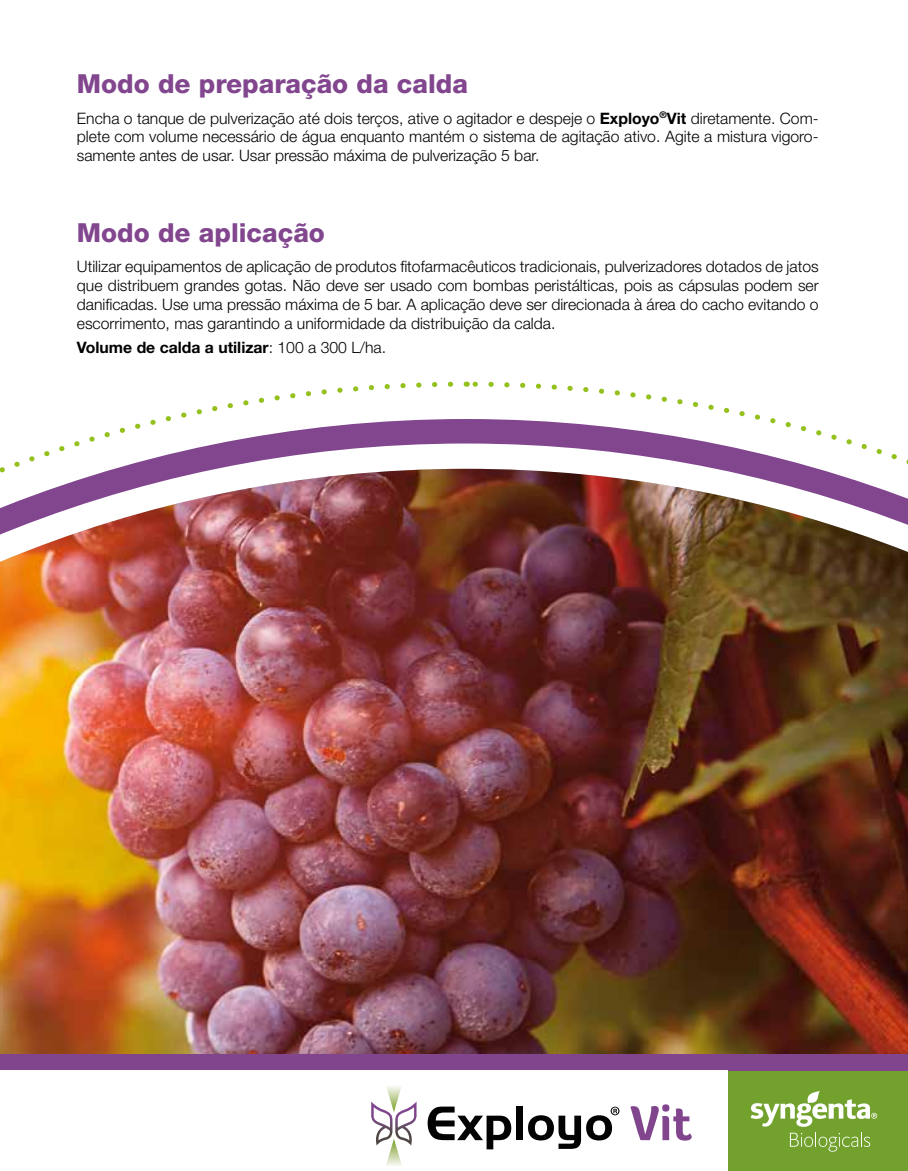
<style>
.page{position:relative;width:908px;height:1171px;background:#fff}
.page>*{position:absolute;margin:0;border:0;box-sizing:border-box;transform-origin:0 0}
.t1{font:800 26.25px "Helvetica Neue LT Std";color:#82468f}
.t2{font:300 15.75px/18.9px "Helvetica Neue LT Std";color:#000;text-align:justify}
.t3{font:700 15.75px "Helvetica Neue LT Std";color:#000}
.s1{font-weight:700}
.s2{font-weight:300}
</style>
<div class="page">
<svg style="left:0;top:419px;width:908px;height:50px"></svg>
<img style="left:0;top:469px;width:908px;height:702px">
<div style="left:729px;top:1069px;width:179px;height:102px;background:#72a22d"></div>
<div style="left:0;top:1054px;width:908px;height:16px;background:#81458e"></div>
<div style="left:0;top:1070px;width:727px;height:101px;background:#fff"></div>
<svg style="left:371px;top:1086px;width:46px;height:80px"></svg>
<svg style="left:428px;top:1106px;width:83px;height:43px"></svg>
<div style="left:516px;top:1106px;width:7px;height:34px;background:#020203"></div>
<svg style="left:528px;top:1106px;width:91px;height:43px"></svg>
<svg style="left:630px;top:1104px;width:62px;height:36px"></svg>
<svg style="left:750px;top:1091px;width:127px;height:60px"></svg>
<h1 class="t1" style="left:77px;top:68px;width:392px">Modo de preparação da calda</h1>
<p class="t2" style="left:77px;top:108px;width:743px">Encha o tanque de pulverização até dois terços, ative o agitador e despeje o <span class="s1">Exployo</span><sup>®</sup><span class="s1">Vit</span> diretamente. Com&shy;plete com volume necessário de água enquanto mantém o sistema de agitação ativo. Agite a mistura vigoro&shy;samente antes de usar. Usar pressão máxima de pulverização 5 bar.</p>
<h1 class="t1" style="left:77px;top:217px;width:249px">Modo de aplicação</h1>
<p class="t2" style="left:77px;top:257px;width:743px">Utilizar equipamentos de aplicação de produtos fitofarmacêuticos tradicionais, pulverizadores dotados de jatos que distribuem grandes gotas. Não deve ser usado com bombas peristálticas, pois as cápsulas podem ser danificadas. Use uma pressão máxima de 5 bar. A aplicação deve ser direcionada à área do cacho evitando o escorrimento, mas garantindo a uniformidade da distribuição da calda.</p>
<p class="t3" style="left:77px;top:337px;width:311px">Volume de calda a utilizar<span class="s2">: 100 a 300 L/ha.</span></p>
</div>
